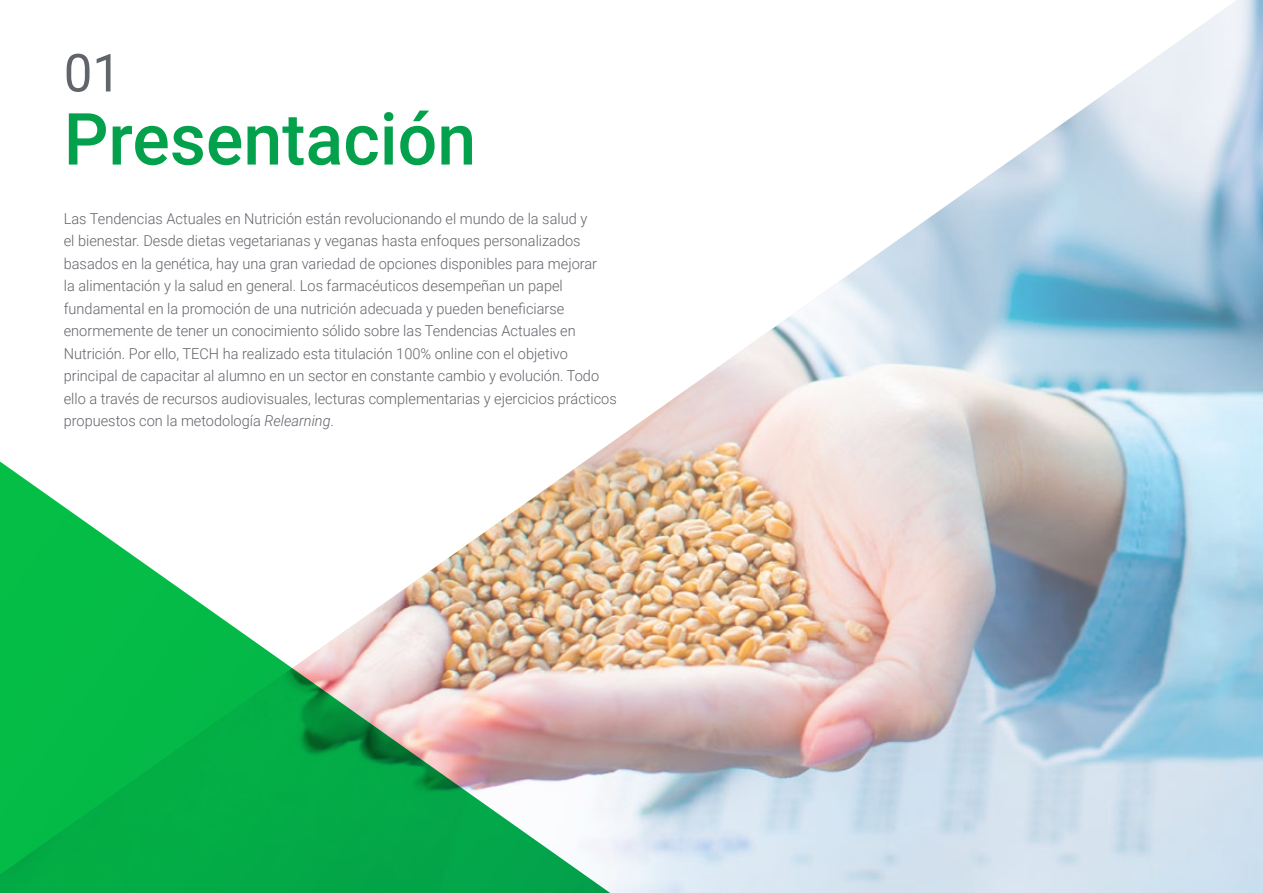
<style>
.page{position:relative;width:1263px;height:893px;background:#fff}
.page>*{position:absolute;margin:0;border:0;box-sizing:border-box;transform-origin:0 0}
.t1{font:500 72px "Roboto";color:#04a14d}
.t2{font:52.5px "Roboto";color:#61646a}
.t3{font:300 15px/22.5px "Roboto";color:#61646a}
.s1{font-style:italic}
</style>
<div class="page">
<img style="left:607px;top:0;width:656px;height:893px">
<svg style="left:0;top:446px;width:640px;height:447px"></svg>
<h2 class="t2" style="left:64px;top:36px;width:59px">01</h2>
<h1 class="t1" style="left:64px;top:89px;width:414px">Presentación</h1>
<p class="t3" style="left:64px;top:207px;width:554px">Las Tendencias Actuales en Nutrición están revolucionando el mundo de la salud y<br>el bienestar. Desde dietas vegetarianas y veganas hasta enfoques personalizados basados en la genética, hay una gran variedad de opciones disponibles para mejorar<br>la alimentación y la salud en general. Los farmacéuticos desempeñan un papel fundamental en la promoción de una nutrición adecuada y pueden beneficiarse enormemente de tener un conocimiento sólido sobre las Tendencias Actuales en Nutrición. Por ello, TECH ha realizado esta titulación 100% online con el objetivo principal de capacitar al alumno en un sector en constante cambio y evolución. Todo ello a través de recursos audiovisuales, lecturas complementarias y ejercicios prácticos propuestos con la metodología <span class="s1">Relearning</span>.</p>
</div>
